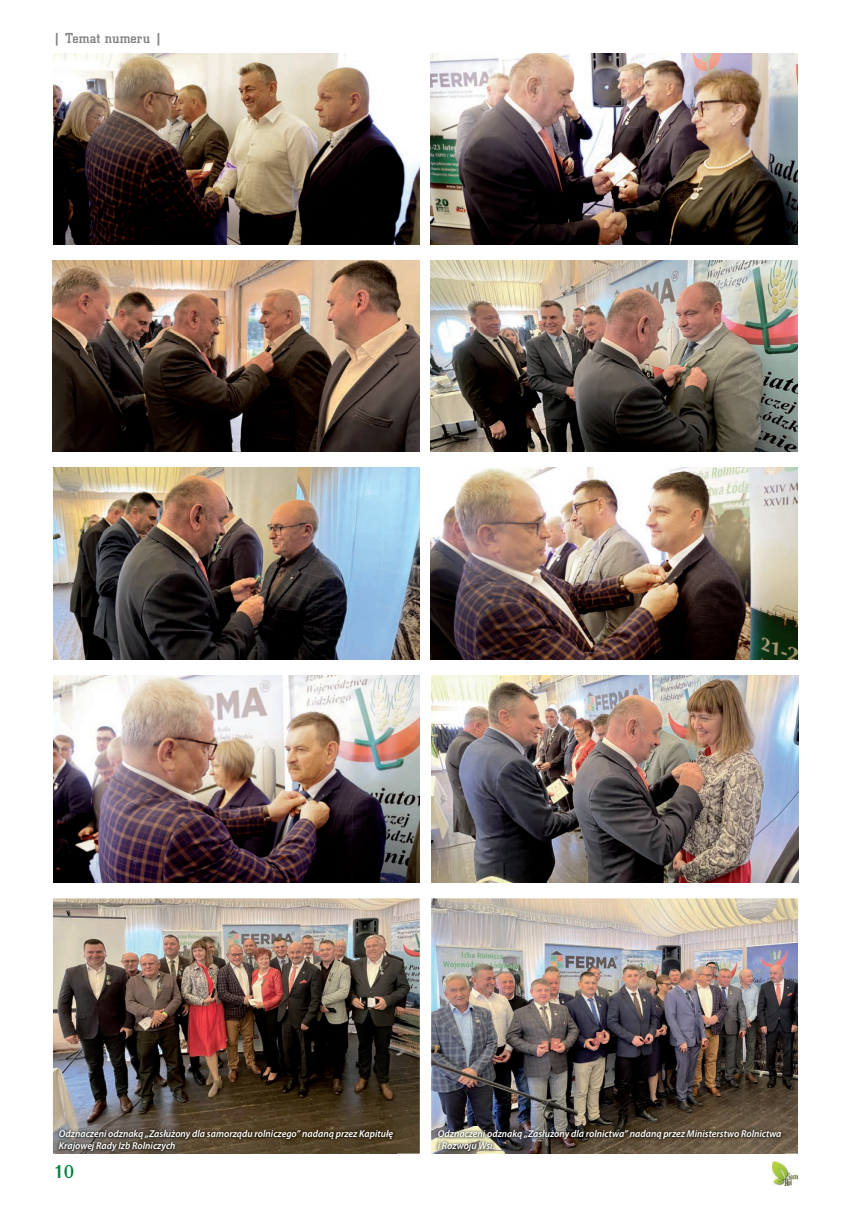
<style>
.page{position:relative;width:851px;height:1205px;background:#fff}
.page>*{position:absolute;margin:0;border:0;box-sizing:border-box;transform-origin:0 0}
.t1{font:700 17.5px "Altrincham";color:#008340}
.t2{font:500 15px "City DEE";letter-spacing:.005em;color:#808285}
.t3{font:italic 600 10px/12px "Myriad Pro";color:#fff}
</style>
<div class="page">
<img style="left:772px;top:1161px;width:25px;height:24px">
<img style="left:431px;top:898px;width:366px;height:255px">
<img style="left:53px;top:898px;width:367px;height:255px">
<img style="left:53px;top:260px;width:367px;height:192px">
<img style="left:56px;top:1126px;width:340px;height:28px">
<img style="left:431px;top:260px;width:366px;height:192px">
<img style="left:53px;top:468px;width:367px;height:192px">
<img style="left:431px;top:468px;width:366px;height:192px">
<img style="left:53px;top:675px;width:367px;height:207px">
<img style="left:431px;top:675px;width:366px;height:207px">
<img style="left:53px;top:53px;width:367px;height:191px">
<img style="left:431px;top:53px;width:366px;height:191px">
<img style="left:434px;top:1126px;width:350px;height:28px">
<h2 class="t2" style="left:53px;top:30px;width:110px">| Temat numeru |</h2>
<p class="t3" style="left:59px;top:1127px;width:336px">Odznaczeni odznaką „Zasłużony dla samorządu rolniczego” nadaną przez Kapitułę<br>Krajowej Rady Izb Rolniczych</p>
<p class="t3" style="left:437px;top:1127px;width:345px">Odznaczeni odznaką „Zasłużony dla rolnictwa” nadaną przez Ministerstwo Rolnictwa i Rozwoju Wsi.</p>
<h1 class="t1" style="left:53px;top:1161px;width:23px">10</h1>
</div>
